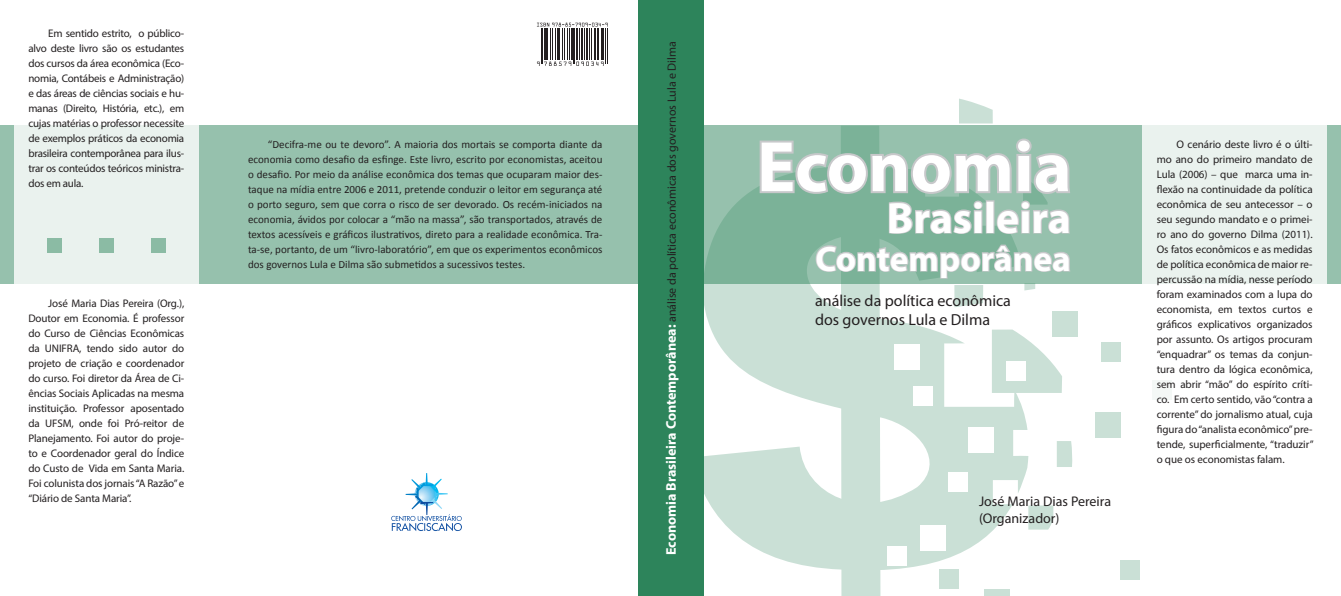
<style>
.page{position:relative;width:1341px;height:596px;background:#fff}
.page>*{position:absolute;margin:0;border:0;box-sizing:border-box;transform-origin:0 0}
.t1{font:700 72px "Myriad Pro";color:#fff}
.t2{font:700 44px "Myriad Pro";color:#fff}
.t3{font:700 35.5px "Myriad Pro";color:#fff}
.t4{font:16px "Myriad Pro";color:#231f20}
.t5{font:14px "Myriad Pro";color:#231f20}
.t6{font:12px "Myriad Pro";color:#231f20}
.t7{font:11px/15px "Myriad Pro";letter-spacing:-.01em;color:#231f20;text-align:justify}
.t8{font:11px/15px "Calibri";color:#231f20;text-align:justify}
.s1{font-weight:700;font-size:14px;color:#fff}
</style>
<div class="page">
<svg style="left:703px;top:283px;width:55px;height:292px;fill:#cae0d6"></svg>
<div style="left:1120px;top:560px;width:19px;height:19px;background:#cae0d6"></div>
<div style="left:1101px;top:342px;width:19px;height:19px;background:#cae0d6"></div>
<div style="left:1052px;top:311px;width:25px;height:26px;background:#cae0d6"></div>
<div style="left:1095px;top:412px;width:25px;height:25px;background:#cae0d6"></div>
<svg style="left:536px;top:22px;width:72px;height:41px"></svg>
<svg style="left:537px;top:23px;width:71px;height:3px"></svg>
<hr style="left:541px;top:28px;width:1px;height:36px;background:#231f20">
<hr style="left:542px;top:28px;width:1px;height:36px;background:#231f20">
<hr style="left:544px;top:28px;width:2px;height:32px;background:#231f20">
<hr style="left:546px;top:28px;width:2px;height:32px;background:#231f20">
<hr style="left:550px;top:28px;width:1px;height:32px;background:#231f20">
<hr style="left:552px;top:28px;width:1px;height:32px;background:#231f20">
<hr style="left:555px;top:28px;width:1px;height:32px;background:#231f20">
<hr style="left:557px;top:28px;width:1px;height:32px;background:#231f20">
<hr style="left:558px;top:28px;width:2px;height:32px;background:#231f20">
<hr style="left:562px;top:28px;width:1px;height:32px;background:#231f20">
<hr style="left:564px;top:28px;width:1px;height:32px;background:#231f20">
<hr style="left:567px;top:28px;width:1px;height:32px;background:#231f20">
<hr style="left:570px;top:28px;width:1px;height:32px;background:#231f20">
<hr style="left:571px;top:28px;width:1px;height:32px;background:#231f20">
<hr style="left:573px;top:28px;width:1px;height:36px;background:#231f20">
<hr style="left:575px;top:28px;width:1px;height:36px;background:#231f20">
<hr style="left:576px;top:28px;width:2px;height:32px;background:#231f20">
<hr style="left:579px;top:28px;width:1px;height:32px;background:#231f20">
<hr style="left:581px;top:28px;width:2px;height:32px;background:#231f20">
<hr style="left:584px;top:28px;width:1px;height:32px;background:#231f20">
<hr style="left:586px;top:28px;width:2px;height:32px;background:#231f20">
<hr style="left:589px;top:28px;width:1px;height:32px;background:#231f20">
<hr style="left:591px;top:28px;width:1px;height:32px;background:#231f20">
<hr style="left:594px;top:28px;width:1px;height:32px;background:#231f20">
<hr style="left:596px;top:28px;width:1px;height:32px;background:#231f20">
<hr style="left:597px;top:28px;width:2px;height:32px;background:#231f20">
<hr style="left:601px;top:28px;width:1px;height:32px;background:#231f20">
<hr style="left:603px;top:28px;width:1px;height:32px;background:#231f20">
<hr style="left:605px;top:28px;width:1px;height:36px;background:#231f20">
<hr style="left:607px;top:28px;width:1px;height:36px;background:#231f20">
<svg style="left:537px;top:62px;width:67px;height:4px"></svg>
<div style="left:0;top:124px;width:1341px;height:159px;background:#96c1ad"></div>
<div style="left:638px;top:0;width:65px;height:595px;background:#2d845b"></div>
<svg style="left:758px;top:98px;width:314px;height:497px"></svg>
<svg style="left:1142px;top:124px;width:185px;height:276px;fill:#eaf2ee"></svg>
<div style="left:14px;top:124px;width:184px;height:160px;background:#eaf2ee"></div>
<svg style="left:391px;top:473px;width:71px;height:58px"></svg>
<div style="left:47px;top:238px;width:15px;height:14px;background:#8bbba4"></div>
<div style="left:99px;top:238px;width:14px;height:14px;background:#8bbba4"></div>
<div style="left:151px;top:238px;width:14px;height:14px;background:#8bbba4"></div>
<p class="t7" style="left:28px;top:25px;width:157px;text-indent:20px">Em sentido estrito, o público&shy;alvo deste livro são os estudantes dos cursos da área econômica (Eco&shy;nomia, Contábeis e Administração) e das áreas de ciências sociais e hu&shy;manas (Direito, História, etc.), em cujas matérias o professor necessite de exemplos práticos da economia brasileira contemporânea para ilus&shy;trar os conteúdos teóricos ministra&shy;dos em aula.</p>
<p class="t7" style="left:28px;top:295px;width:157px;text-indent:20px">José Maria Dias Pereira (Org.), Doutor em Economia. É professor do Curso de Ciências Econômicas da UNIFRA, tendo sido autor do projeto de criação e coordenador do curso. Foi diretor da Área de Ci&shy;ências Sociais Aplicadas na mesma instituição. Professor aposentado da UFSM, onde foi Pró-reitor de Planejamento. Foi autor do proje&shy;to e Coordenador geral do Índice do Custo de Vida em Santa Maria.<br>Foi colunista dos jornais “A Razão” e “Diário de Santa Maria”.</p>
<p class="t8" style="left:248px;top:137px;width:356px;text-indent:20px">“Decifra-me ou te devoro”. A maioria dos mortais se comporta diante da economia como desafio da esfinge. Este livro, escrito por economistas, aceitou o desafio. Por meio da análise econômica dos temas que ocuparam maior des&shy;taque na mídia entre 2006 e 2011, pretende conduzir o leitor em segurança até o porto seguro, sem que corra o risco de ser devorado. Os recém-iniciados na economia, ávidos por colocar a “mão na massa”, são transportados, através de textos acessíveis e gráficos ilustrativos, direto para a realidade econômica. Tra&shy;ta-se, portanto, de um “livro-laboratório”, em que os experimentos econômicos dos governos Lula e Dilma são submetidos a sucessivos testes.</p>
<p class="t6" style="left:664px;top:554px;width:515px;rotate:-90deg"><span class="s1">Economia Brasileira Contemporânea:</span> análise da política econômica dos governos Lula e Dilma</p>
<p class="t1" style="left:757px;top:120px;width:316px">Economia</p>
<p class="t2" style="left:887px;top:189px;width:186px">Brasileira</p>
<p class="t3" style="left:815px;top:235px;width:257px">Contemporânea</p>
<p class="t4" style="left:815px;top:290px;width:197px">análise da política econômica</p>
<p class="t4" style="left:815px;top:310px;width:177px">dos governos Lula e Dilma</p>
<p class="t5" style="left:979px;top:492px;width:134px">José Maria Dias Pereira</p>
<p class="t5" style="left:979px;top:509px;width:82px">(Organizador)</p>
<p class="t7" style="left:1157px;top:136px;width:158px;text-indent:20px">O cenário deste livro é o últi&shy;mo ano do primeiro mandato de Lula (2006) – que marca uma in&shy;flexão na continuidade da política econômica de seu antecessor – o seu segundo mandato e o primei&shy;ro ano do governo Dilma (2011).<br>Os fatos econômicos e as medidas de política econômica de maior re&shy;percussão na mídia, nesse período foram examinados com a lupa do economista, em textos curtos e gráficos explicativos organizados por assunto. Os artigos procuram “enquadrar” os temas da conjun&shy;tura dentro da lógica econômica, sem abrir “mão” do espírito críti&shy;co. Em certo sentido, vão “contra a corrente” do jornalismo atual, cuja figura do “analista econômico” pre&shy;tende, superficialmente, “traduzir” o que os economistas falam.</p>
</div>
